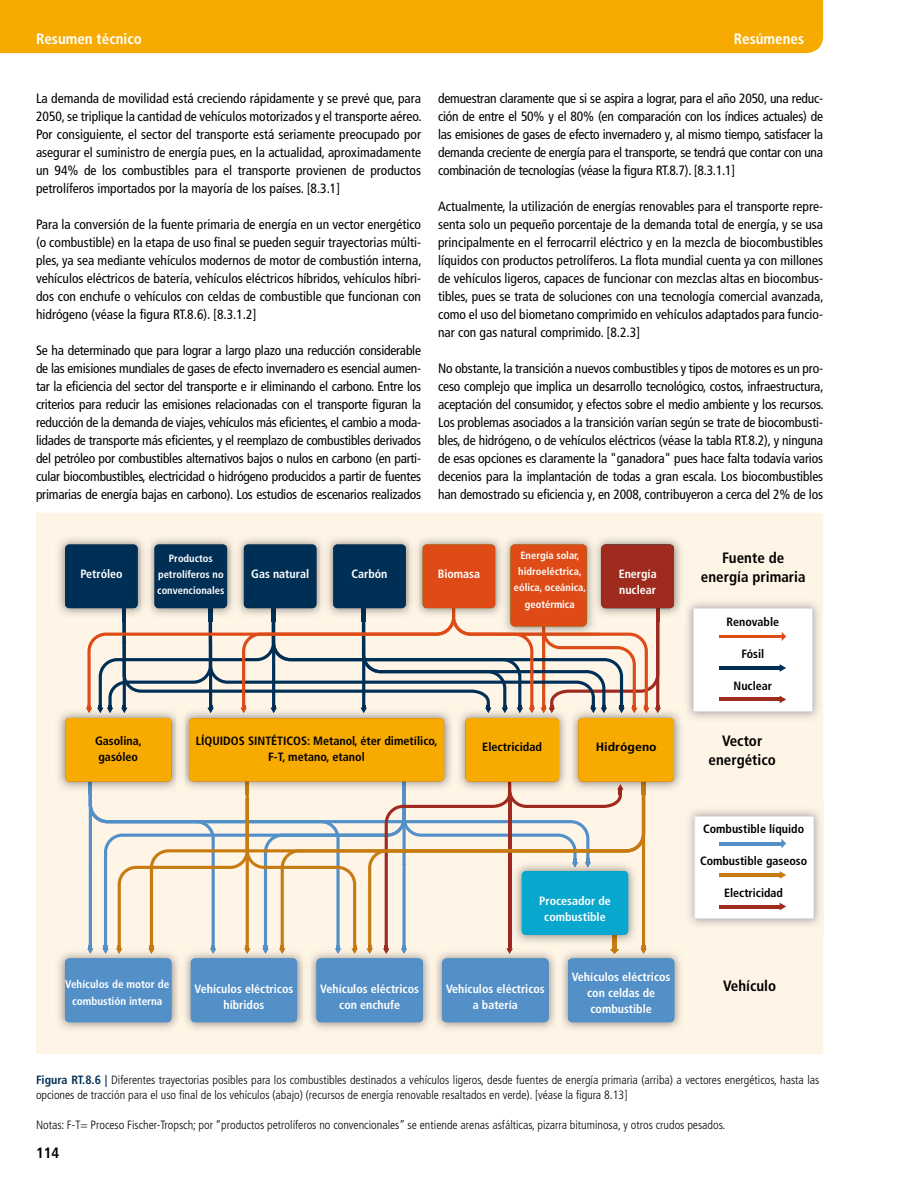
<style>
.page{position:relative;width:904px;height:1188px;background:#fff}
.page>*{position:absolute;margin:0;border:0;box-sizing:border-box;transform-origin:0 0}
.t1{font:700 condensed 15px/19.5px "Frutiger LT Pro";color:#000;text-align:center}
.t2{font:700 condensed 15px "Frutiger LT Pro";color:#fff}
.t3{font:condensed 13.5px/18px "Frutiger LT Pro";letter-spacing:-.01em;color:#000;text-align:justify}
.t4{font:300 condensed 12px/15px "Frutiger LT Pro";color:#000}
.t5{font:700 condensed 12px/16.2px "Frutiger LT Pro";color:#fff;text-align:center}
.t6{font:700 condensed 12px/16.2px "Frutiger LT Pro";color:#000}
.t7{font:700 condensed 12px "Frutiger LT Pro";color:#000;scale:1.16 1}
.t8{font:700 condensed 11.1px/16.2px "Frutiger LT Pro";color:#fff;text-align:center}
.t9{font:700 condensed 10.5px/16.2px "Frutiger LT Pro";color:#fff;text-align:center}
.s1{font-weight:700;color:#002f56}
</style>
<div class="page">
<div style="left:0;top:0;width:823px;height:53px;background:#f7aa00"></div>
<div style="left:36px;top:513px;width:787px;height:541px;background:#fff5e6"></div>
<img style="left:680px;top:595px;width:143px;height:130px">
<img style="left:681px;top:803px;width:143px;height:129px">
<svg style="left:694px;top:816px;width:120px;height:103px"></svg>
<svg style="left:692px;top:608px;width:120px;height:104px"></svg>
<img style="left:52px;top:946px;width:503px;height:89px">
<div style="left:65px;top:958px;width:106px;height:64px;background:#5390c8;border-radius:4px"></div>
<div style="left:191px;top:958px;width:106px;height:64px;background:#5390c8;border-radius:4px"></div>
<div style="left:316px;top:958px;width:107px;height:64px;background:#5390c8;border-radius:4px"></div>
<div style="left:442px;top:958px;width:106px;height:64px;background:#5390c8;border-radius:4px"></div>
<img style="left:561px;top:946px;width:126px;height:89px">
<img style="left:555px;top:954px;width:6px;height:81px">
<div style="left:568px;top:958px;width:106px;height:64px;background:#5390c8;border-radius:4px"></div>
<img style="left:623px;top:858px;width:17px;height:88px">
<img style="left:623px;top:946px;width:17px;height:2px">
<div style="left:521px;top:871px;width:107px;height:64px;background:#08a7cd;border-radius:4px"></div>
<img style="left:52px;top:705px;width:634px;height:90px">
<div style="left:65px;top:718px;width:106px;height:64px;background:#f7aa00;border-radius:4px"></div>
<img style="left:176px;top:713px;width:8px;height:55px">
<div style="left:189px;top:718px;width:255px;height:63px;background:#f7aa00;border-radius:4px"></div>
<img style="left:680px;top:705px;width:6px;height:20px">
<svg style="left:640px;top:782px;width:6px;height:172px"></svg>
<div style="left:578px;top:718px;width:96px;height:64px;background:#f7aa00;border-radius:4px"></div>
<svg style="left:87px;top:768px;width:536px;height:186px;background:#e1dbc5"></svg>
<img style="left:452px;top:713px;width:5px;height:81px">
<div style="left:465px;top:718px;width:94px;height:64px;background:#f7aa00;border-radius:4px"></div>
<img style="left:52px;top:532px;width:445px;height:89px">
<div style="left:65px;top:544px;width:73px;height:64px;background:#002f56;border-radius:4px"></div>
<div style="left:154px;top:544px;width:73px;height:64px;background:#002f56;border-radius:4px"></div>
<div style="left:244px;top:544px;width:72px;height:64px;background:#002f56;border-radius:4px"></div>
<div style="left:333px;top:544px;width:73px;height:64px;background:#002f56;border-radius:4px"></div>
<div style="left:422px;top:544px;width:73px;height:64px;background:#de4b16;border-radius:4px"></div>
<img style="left:497px;top:532px;width:91px;height:48px">
<div style="left:510px;top:544px;width:76px;height:82px;background:#de4b16;border-radius:4px"></div>
<img style="left:588px;top:532px;width:98px;height:89px">
<img style="left:680px;top:595px;width:6px;height:26px">
<svg style="left:86px;top:580px;width:575px;height:133px"></svg>
<div style="left:601px;top:544px;width:73px;height:64px;background:#9e2b1d;border-radius:4px"></div>
<p class="t2" style="left:36px;top:29px;width:107px">Resumen técnico</p>
<p class="t2" style="left:733px;top:29px;width:72px">Resúmenes</p>
<p class="t3" style="left:36px;top:89px;width:387px">La demanda de movilidad está creciendo rápidamente y se prevé que, para 2050, se triplique la cantidad de vehículos motorizados y el transporte aéreo.<br>Por consiguiente, el sector del transporte está seriamente preocupado por asegurar el suministro de energía pues, en la actualidad, aproximadamente un 94% de los combustibles para el transporte provienen de productos petrolíferos importados por la mayoría de los países. [8.3.1]</p>
<p class="t3" style="left:36px;top:215px;width:387px">Para la conversión de la fuente primaria de energía en un vector energético (o combustible) en la etapa de uso final se pueden seguir trayectorias múlti&shy;ples, ya sea mediante vehículos modernos de motor de combustión interna, vehículos eléctricos de batería, vehículos eléctricos híbridos, vehículos híbri&shy;dos con enchufe o vehículos con celdas de combustible que funcionan con hidrógeno (véase la figura RT.8.6). [8.3.1.2]</p>
<p class="t3" style="left:36px;top:341px;width:386px">Se ha determinado que para lograr a largo plazo una reducción considerable de las emisiones mundiales de gases de efecto invernadero es esencial aumen&shy;tar la eficiencia del sector del transporte e ir eliminando el carbono. Entre los criterios para reducir las emisiones relacionadas con el transporte figuran la reducción de la demanda de viajes, vehículos más eficientes, el cambio a moda&shy;lidades de transporte más eficientes, y el reemplazo de combustibles derivados del petróleo por combustibles alternativos bajos o nulos en carbono (en parti&shy;cular biocombustibles, electricidad o hidrógeno producidos a partir de fuentes primarias de energía bajas en carbono). Los estudios de escenarios realizados</p>
<p class="t3" style="left:438px;top:89px;width:386px">demuestran claramente que si se aspira a lograr, para el año 2050, una reduc&shy;ción de entre el 50% y el 80% (en comparación con los índices actuales) de las emisiones de gases de efecto invernadero y, al mismo tiempo, satisfacer la demanda creciente de energía para el transporte, se tendrá que contar con una combinación de tecnologías (véase la figura RT.8.7). [8.3.1.1]</p>
<p class="t3" style="left:438px;top:197px;width:387px">Actualmente, la utilización de energías renovables para el transporte repre&shy;senta solo un pequeño porcentaje de la demanda total de energía, y se usa principalmente en el ferrocarril eléctrico y en la mezcla de biocombustibles líquidos con productos petrolíferos. La flota mundial cuenta ya con millones de vehículos ligeros, capaces de funcionar con mezclas altas en biocombus&shy;tibles, pues se trata de soluciones con una tecnología comercial avanzada, como el uso del biometano comprimido en vehículos adaptados para funcio&shy;nar con gas natural comprimido. [8.2.3]</p>
<p class="t3" style="left:438px;top:359px;width:387px">No obstante, la transición a nuevos combustibles y tipos de motores es un pro&shy;ceso complejo que implica un desarrollo tecnológico, costos, infraestructura, aceptación del consumidor, y efectos sobre el medio ambiente y los recursos.<br>Los problemas asociados a la transición varían según se trate de biocombusti&shy;bles, de hidrógeno, o de vehículos eléctricos (véase la tabla RT.8.2), y ninguna de esas opciones es claramente la "ganadora" pues hace falta todavía varios decenios para la implantación de todas a gran escala. Los biocombustibles han demostrado su eficiencia y, en 2008, contribuyeron a cerca del 2% de los</p>
<p class="t5" style="left:80px;top:566px;width:44px">Petróleo</p>
<p class="t9" style="left:157px;top:550px;width:69px">Productos petrolíferos no convencionales</p>
<p class="t5" style="left:251px;top:566px;width:59px">Gas natural</p>
<p class="t5" style="left:351px;top:566px;width:38px">Carbón</p>
<p class="t5" style="left:437px;top:566px;width:44px">Biomasa</p>
<p class="t9" style="left:513px;top:547px;width:74px">Energía solar, hidroeléctrica, eólica, oceánica, geotérmica</p>
<p class="t5" style="left:618px;top:566px;width:40px;text-align:left">Energía nuclear</p>
<p class="t6" style="left:95px;top:733px;width:48px">Gasolina, gasóleo</p>
<p class="t6" style="left:196px;top:733px;width:243px;text-align:center">LÍQUIDOS SINTÉTICOS: Metanol, éter dimetílico,<br>F-T, metano, etanol</p>
<p class="t6" style="left:482px;top:739px;width:61px">Electricidad</p>
<p class="t7" style="left:595px;top:740px;width:54px">Hidrógeno</p>
<p class="t5" style="left:539px;top:893px;width:73px">Procesador de combustible</p>
<p class="t8" style="left:65px;top:976px;width:105px">Vehículos de motor de combustión interna</p>
<p class="t5" style="left:194px;top:980px;width:100px">Vehículos eléctricos híbridos</p>
<p class="t5" style="left:320px;top:980px;width:100px">Vehículos eléctricos con enchufe</p>
<p class="t5" style="left:446px;top:980px;width:100px">Vehículos eléctricos a batería</p>
<p class="t5" style="left:571px;top:969px;width:100px">Vehículos eléctricos con celdas de combustible</p>
<p class="t1" style="left:701px;top:548px;width:106px">Fuente de energía primaria</p>
<p class="t6" style="left:726px;top:613px;width:54px">Renovable</p>
<p class="t6" style="left:741px;top:646px;width:24px">Fósil</p>
<p class="t6" style="left:733px;top:678px;width:40px">Nuclear</p>
<p class="t1" style="left:708px;top:731px;width:69px">Vector energético</p>
<p class="t6" style="left:703px;top:820px;width:102px">Combustible líquido</p>
<p class="t6" style="left:700px;top:853px;width:109px">Combustible gaseoso</p>
<p class="t6" style="left:724px;top:885px;width:60px">Electricidad</p>
<p class="t1" style="left:723px;top:976px;width:55px">Vehículo</p>
<p class="t4" style="left:36px;top:1072px;width:784px"><span class="s1">Figura RT.8.6 |</span> Diferentes trayectorias posibles para los combustibles destinados a vehículos ligeros, desde fuentes de energía primaria (arriba) a vectores energéticos, hasta las opciones de tracción para el uso final de los vehículos (abajo) (recursos de energía renovable resaltados en verde). [véase la figura 8.13]</p>
<p class="t4" style="left:36px;top:1117px;width:690px">Notas: F-T= Proceso Fischer-Tropsch; por “productos petrolíferos no convencionales” se entiende arenas asfálticas, pizarra bituminosa, y otros crudos pesados.</p>
<p class="t1" style="left:36px;top:1143px;width:25px">114</p>
</div>
